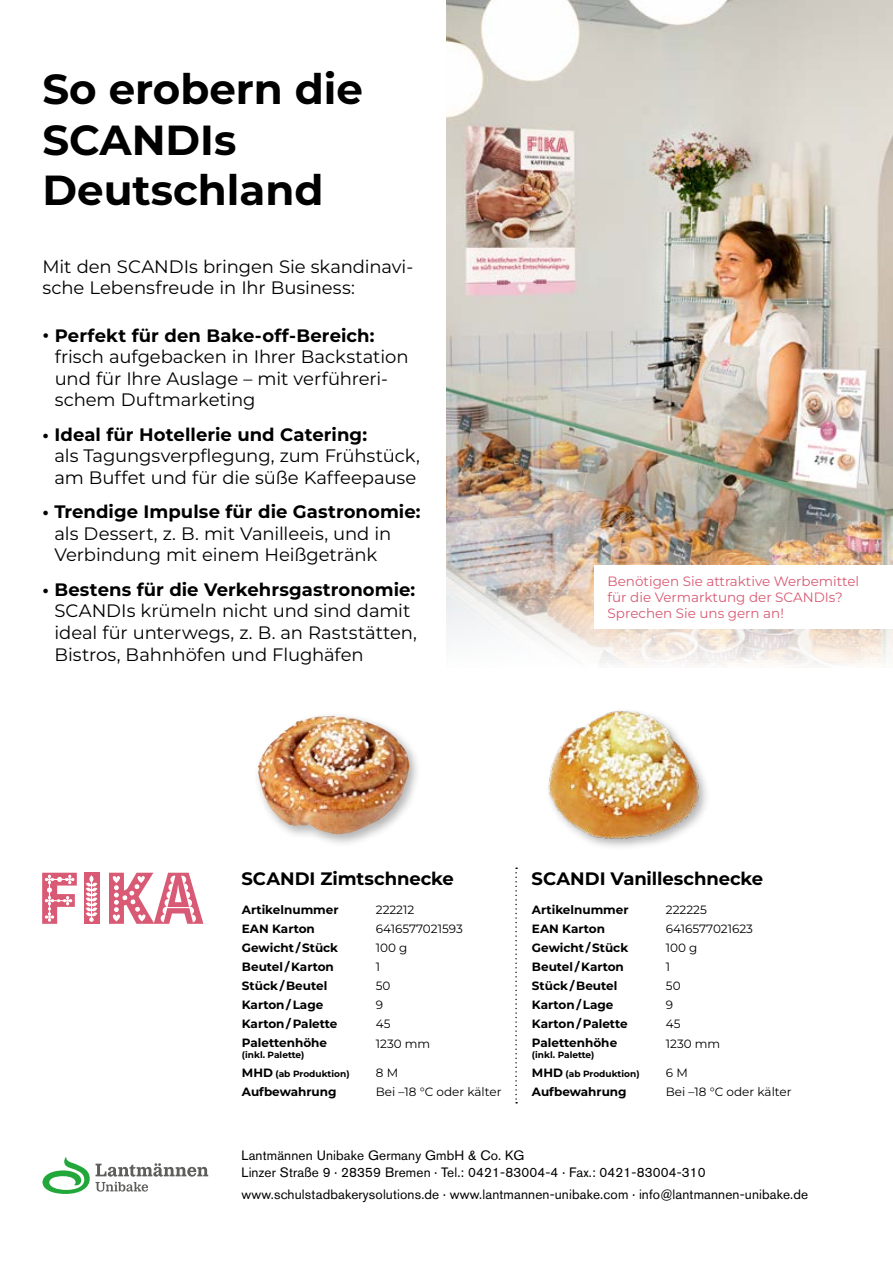
<style>
.page{position:relative;width:893px;height:1263px;background:#fff}
.page>*{position:absolute;margin:0;border:0;box-sizing:border-box;transform-origin:0 0}
.t1{font:700 42px/50.4px "Montserrat";color:#000}
.t2{font:18px/21.6px "Montserrat";letter-spacing:-.005em;color:#000}
.t3{font:700 18px "Montserrat";color:#000}
.t4{font:13.5px/16.2px "Akzidenz Grotesk BE";letter-spacing:.01em;color:#000}
.t5{font:13.5px/16.2px "Montserrat";color:#d85a74}
.t6{font:700 12px "Montserrat";color:#000}
.t7{font:12px "Montserrat";color:#000}
.t8{font:700 9px "Montserrat";color:#000}
.s1{font-size:12px}
</style>
<div class="page">
<div style="left:253px;top:711px;width:169px;height:136px;background:#000;opacity:.3"></div>
<img style="left:258px;top:716px;width:151px;height:118px">
<div style="left:545px;top:706px;width:166px;height:144px;background:#000;opacity:.3"></div>
<img style="left:546px;top:708px;width:154px;height:133px">
<img style="left:446px;top:0;width:447px;height:665px">
<div style="left:84px;top:873px;width:15px;height:51px;background:#d85a74"></div>
<svg style="left:86px;top:875px;width:11px;height:47px"></svg>
<svg style="left:109px;top:873px;width:94px;height:51px"></svg>
<svg style="left:43px;top:873px;width:34px;height:51px"></svg>
<svg style="left:96px;top:1163px;width:112px;height:28px"></svg>
<svg style="left:43px;top:1157px;width:47px;height:37px"></svg>
<svg style="left:515px;top:867px;width:2px;height:236px"></svg>
<div style="left:595px;top:566px;width:298px;height:63px;background:#fff"></div>
<h1 class="t1" style="left:43px;top:63px;width:322px">So erobern die<br>SCANDIs<br>Deutschland</h1>
<p class="t2" style="left:43px;top:257px;width:372px">Mit den SCANDIs bringen Sie skandinavi&shy;sche Lebensfreude in Ihr Business:</p>
<p class="t3" style="left:43px;top:323px;width:334px">• Perfekt für den Bake-off-Bereich:</p>
<p class="t2" style="left:55px;top:347px;width:355px">frisch aufgebacken in Ihrer Backstation und für Ihre Auslage – mit verführeri&shy;schem Duftmarketing</p>
<p class="t3" style="left:43px;top:422px;width:326px">• Ideal für Hotellerie und Catering:</p>
<p class="t2" style="left:54px;top:445px;width:367px">als Tagungsverpflegung, zum Frühstück, am Buffet und für die süße Kaffeepause</p>
<p class="t3" style="left:43px;top:500px;width:379px">• Trendige Impulse für die Gastronomie:</p>
<p class="t2" style="left:54px;top:522px;width:338px">als Dessert, z. B. mit Vanilleeis, und in<br>Verbindung mit einem Heißgetränk</p>
<p class="t3" style="left:43px;top:577px;width:374px">• Bestens für die Verkehrsgastronomie:</p>
<p class="t2" style="left:54px;top:602px;width:364px">SCANDIs krümeln nicht und sind damit ideal für unterwegs, z. B. an Raststätten,<br>Bistros, Bahnhöfen und Flughäfen</p>
<p class="t5" style="left:608px;top:572px;width:253px">Benötigen Sie attraktive Werbemittel für die Vermarktung der SCANDIs?<br>Sprechen Sie uns gern an!</p>
<p class="t3" style="left:241px;top:866px;width:214px">SCANDI Zimtschnecke</p>
<p class="t3" style="left:531px;top:866px;width:233px">SCANDI Vanilleschnecke</p>
<p class="t6" style="left:242px;top:902px;width:98px">Artikelnummer</p>
<p class="t7" style="left:376px;top:904px;width:40px">222212</p>
<p class="t6" style="left:242px;top:921px;width:74px">EAN Karton</p>
<p class="t7" style="left:376px;top:924px;width:88px">6416577021593</p>
<p class="t6" style="left:242px;top:939px;width:98px">Gewicht / Stück</p>
<p class="t7" style="left:376px;top:943px;width:33px">100 g</p>
<p class="t6" style="left:242px;top:959px;width:93px">Beutel / Karton</p>
<p class="t7" style="left:376px;top:962px;width:6px">1</p>
<p class="t6" style="left:242px;top:978px;width:87px">Stück / Beutel</p>
<p class="t7" style="left:376px;top:981px;width:16px">50</p>
<p class="t6" style="left:242px;top:997px;width:83px">Karton / Lage</p>
<p class="t7" style="left:376px;top:1000px;width:9px">9</p>
<p class="t6" style="left:242px;top:1016px;width:97px">Karton / Palette</p>
<p class="t7" style="left:376px;top:1019px;width:16px">45</p>
<p class="t6" style="left:242px;top:1035px;width:87px">Palettenhöhe</p>
<p class="t8" style="left:242px;top:1049px;width:64px">(inkl. Palette)</p>
<p class="t7" style="left:376px;top:1038px;width:56px">1230 mm</p>
<p class="t6" style="left:532px;top:902px;width:98px">Artikelnummer</p>
<p class="t7" style="left:666px;top:904px;width:42px">222225</p>
<p class="t6" style="left:532px;top:921px;width:74px">EAN Karton</p>
<p class="t7" style="left:666px;top:924px;width:89px">6416577021623</p>
<p class="t6" style="left:532px;top:939px;width:98px">Gewicht / Stück</p>
<p class="t7" style="left:666px;top:943px;width:33px">100 g</p>
<p class="t6" style="left:532px;top:959px;width:93px">Beutel / Karton</p>
<p class="t7" style="left:666px;top:962px;width:6px">1</p>
<p class="t6" style="left:532px;top:978px;width:87px">Stück / Beutel</p>
<p class="t7" style="left:666px;top:981px;width:16px">50</p>
<p class="t6" style="left:532px;top:997px;width:83px">Karton / Lage</p>
<p class="t7" style="left:666px;top:1000px;width:9px">9</p>
<p class="t6" style="left:532px;top:1016px;width:97px">Karton / Palette</p>
<p class="t7" style="left:666px;top:1019px;width:16px">45</p>
<p class="t6" style="left:532px;top:1035px;width:87px">Palettenhöhe</p>
<p class="t8" style="left:532px;top:1049px;width:64px">(inkl. Palette)</p>
<p class="t7" style="left:666px;top:1038px;width:56px">1230 mm</p>
<p class="t8" style="left:242px;top:1068px;width:109px"><span class="s1">MHD</span> (ab Produktion)</p>
<p class="t7" style="left:376px;top:1068px;width:24px">8 M</p>
<p class="t6" style="left:242px;top:1084px;width:96px">Aufbewahrung</p>
<p class="t7" style="left:376px;top:1087px;width:127px">Bei –18 °C oder kälter</p>
<p class="t8" style="left:532px;top:1068px;width:109px"><span class="s1">MHD</span> (ab Produktion)</p>
<p class="t7" style="left:666px;top:1068px;width:23px">6 M</p>
<p class="t6" style="left:532px;top:1084px;width:96px">Aufbewahrung</p>
<p class="t7" style="left:666px;top:1087px;width:127px">Bei –18 °C oder kälter</p>
<p class="t4" style="left:241px;top:1149px;width:466px">Lantmännen Unibake Germany GmbH &amp; Co. KG<br>Linzer Straße 9 · 28359 Bremen · Tel.: 0421-83004-4 · Fax.: 0421-83004-310</p>
<p class="t4" style="left:241px;top:1188px;width:568px">www.schulstadbakerysolutions.de · www.lantmannen-unibake.com · info@lantmannen-unibake.de</p>
</div>
